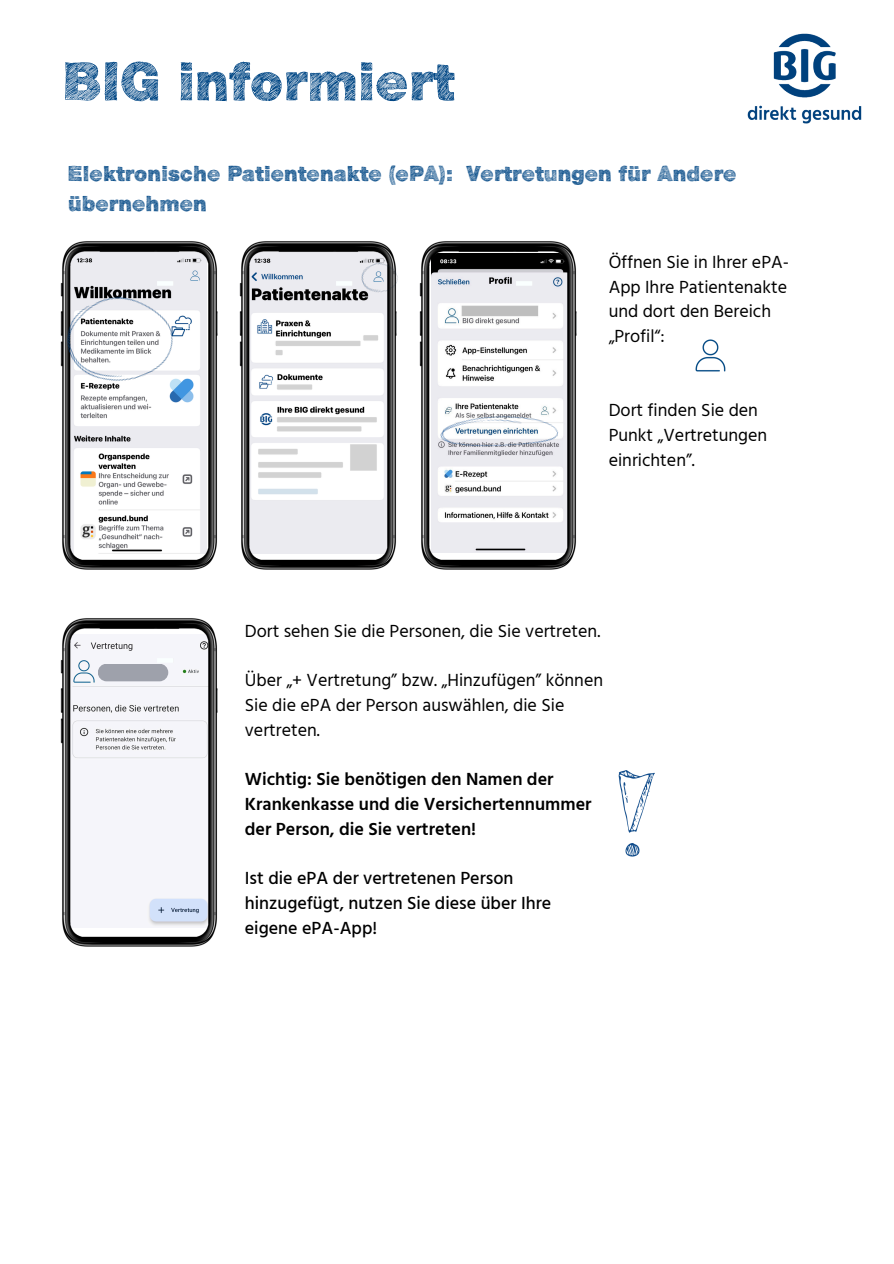
<style>
.page{position:relative;width:894px;height:1264px;background:#fff}
.page>*{position:absolute;margin:0;border:0;box-sizing:border-box;transform-origin:0 0}
.t1{font:900 52.5px "Sketchetik";color:#014785}
.t2{font:900 21px/29.2px "Sketchetik";color:#014785}
.t3{font:18px/24.8px "Hind";color:#000}
.t4{font:600 18px/24.8px "Hind";color:#000}
.t5{font:500 18px/24.8px "Hind";color:#000}
</style>
<div class="page">
<img style="left:62px;top:241px;width:156px;height:329px">
<img style="left:239px;top:241px;width:158px;height:329px">
<img style="left:419px;top:241px;width:158px;height:329px">
<img style="left:60px;top:246px;width:146px;height:186px">
<img style="left:350px;top:246px;width:48px;height:63px">
<img style="left:60px;top:618px;width:158px;height:329px">
<img style="left:747px;top:33px;width:115px;height:91px">
<div style="left:98px;top:663px;width:70px;height:18px;background:#9ea1ab;border-radius:9px"></div>
<img style="left:695px;top:339px;width:31px;height:33px">
<img style="left:420px;top:328px;width:157px;height:207px">
<img style="left:618px;top:770px;width:37px;height:87px">
<p class="t1" style="left:62px;top:50px;width:393px">BIG informiert</p>
<h1 class="t2" style="left:67px;top:159px;width:670px">Elektronische Patientenakte (ePA): Vertretungen für Andere übernehmen</h1>
<p class="t3" style="left:608px;top:249px;width:182px">Öffnen Sie in Ihrer ePA-<br>App Ihre Patientenakte und dort den Bereich „Profil“:</p>
<p class="t3" style="left:608px;top:398px;width:160px">Dort finden Sie den<br>Punkt „Vertretungen einrichten”.</p>
<h2 class="t3" style="left:245px;top:618px;width:357px">Dort sehen Sie die Personen, die Sie vertreten.</h2>
<p class="t3" style="left:245px;top:667px;width:360px">Über „+ Vertretung” bzw. „Hinzufügen” können<br>Sie die ePA der Person auswählen, die Sie vertreten.</p>
<p class="t4" style="left:245px;top:766px;width:348px">Wichtig: Sie benötigen den Namen der<br>Krankenkasse und die Versichertennummer der Person, die Sie vertreten!</p>
<p class="t5" style="left:245px;top:865px;width:308px">Ist die ePA der vertretenen Person hinzugefügt, nutzen Sie diese über Ihre eigene ePA-App!</p>
</div>
